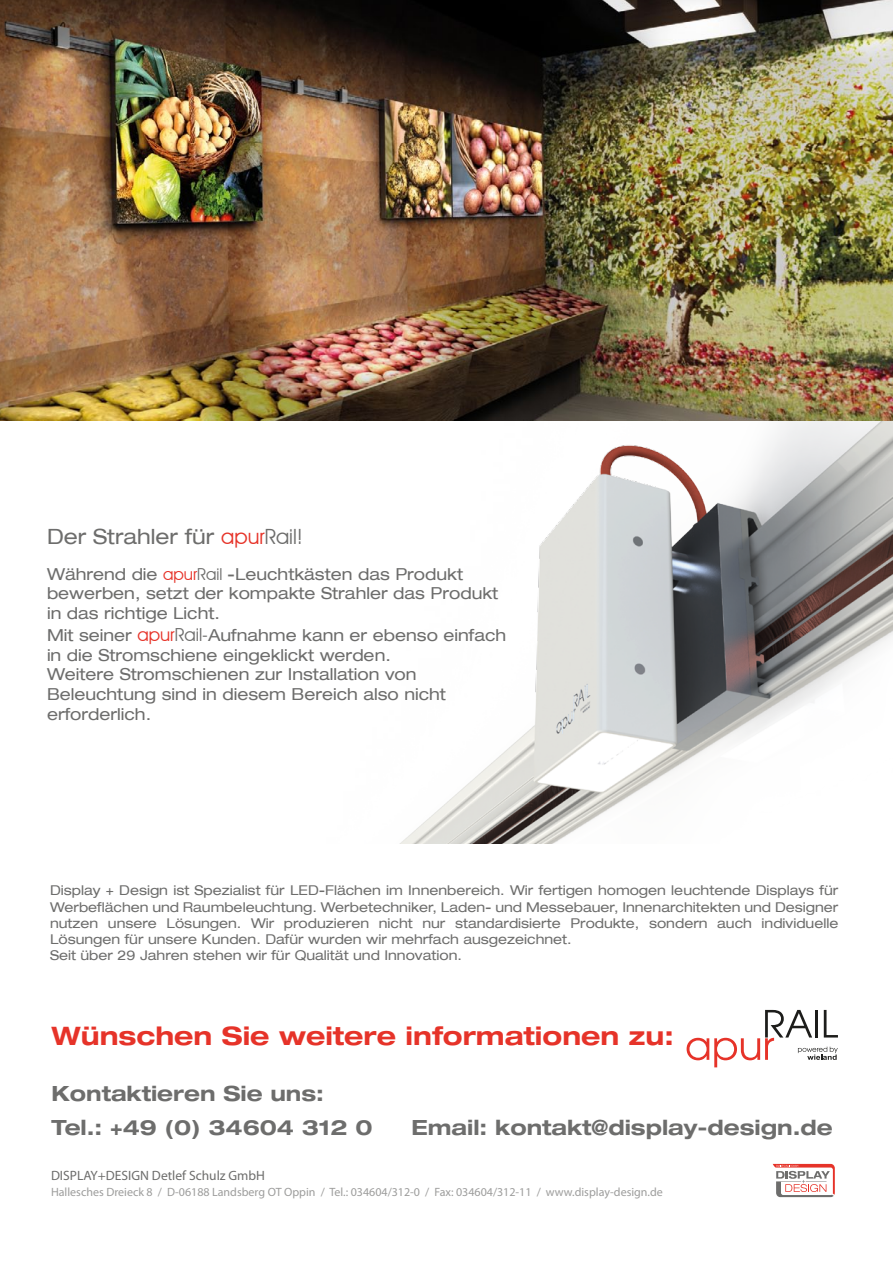
<style>
.page{position:relative;width:893px;height:1263px;background:#fff}
.page>*{position:absolute;margin:0;border:0;box-sizing:border-box;transform-origin:0 0}
.t1{font:700 expanded 25.5px "Helvetica Neue";color:#e63329}
.t2{font:700 expanded 21px/34.2px "Helvetica Neue";color:#6d6d6c}
.t3{font:expanded 21px "Helvetica 53";color:#6d6d6c}
.t4{font:expanded 16.5px/19.8px "Helvetica 53";color:#6d6d6c}
.t5{font:expanded 13.5px/16.2px "Helvetica 53";color:#6d6d6c}
.t6{font:13.5px "Myriad Pro";color:#6d6d6c}
.t7{font:12px "Myriad Pro";color:#9d9d9c}
.s1{font-family:"Avant Garde IT Cby BT";font-stretch:normal;color:#e63329}
.s2{font-family:"Avant Garde IT Cby BT";font-stretch:normal}
.s3{font-family:"Avant Garde IT Cby BT";font-stretch:normal;font-size:18px;color:#e63329}
.s4{font-family:"Avant Garde IT Cby BT";font-stretch:normal;font-size:18px}
</style>
<div class="page">
<img style="left:0;top:0;width:893px;height:420px">
<svg style="left:773px;top:1164px;width:62px;height:33px"></svg>
<img style="left:401px;top:421px;width:492px;height:422px">
<svg style="left:687px;top:1010px;width:151px;height:57px"></svg>
<h2 class="t3" style="left:47px;top:523px;width:257px">Der Strahler für <span class="s1">apur</span><span class="s2">Rail!</span></h2>
<p class="t4" style="left:47px;top:564px;width:453px">Während die <span class="s1">apur</span><span class="s2">Rail</span> -Leuchtkästen das Produkt bewerben, setzt der kompakte Strahler das Produkt in das richtige Licht.</p>
<p class="t4" style="left:47px;top:625px;width:461px">Mit seiner <span class="s3">apur</span><span class="s4">Rail-</span>Aufnahme kann er ebenso einfach in die Stromschiene eingeklickt werden.<br>Weitere Stromschienen zur Installation von Beleuchtung sind in diesem Bereich also nicht erforderlich.</p>
<p class="t5" style="left:50px;top:882px;width:790px">Display + Design ist Spezialist für LED-Flächen im Innenbereich. Wir fertigen homogen leuchtende Displays für Werbeflächen und Raumbeleuchtung. Werbetechniker, Laden- und Messebauer, Innenarchitekten und Designer nutzen unsere Lösungen. Wir produzieren nicht nur standardisierte Produkte, sondern auch individuelle Lösungen für unsere Kunden. Dafür wurden wir mehrfach ausgezeichnet.<br>Seit über 29 Jahren stehen wir für Qualität und Innovation.</p>
<h1 class="t1" style="left:52px;top:1020px;width:624px">Wünschen Sie weitere informationen zu:</h1>
<h2 class="t2" style="left:52px;top:1076px;width:323px">Kontaktieren Sie uns:<br>Tel.: +49 (0) 34604 312 0</h2>
<h2 class="t2" style="left:412px;top:1110px;width:423px">Email: kontakt@display-design.de</h2>
<p class="t6" style="left:51px;top:1167px;width:215px">DISPLAY+DESIGN Detlef Schulz GmbH</p>
<p class="t7" style="left:51px;top:1185px;width:613px">Hallesches Dreieck 8 / D-06188 Landsberg OT Oppin / Tel.: 034604/312-0 / Fax: 034604/312-11 / www.display-design.de</p>
</div>
